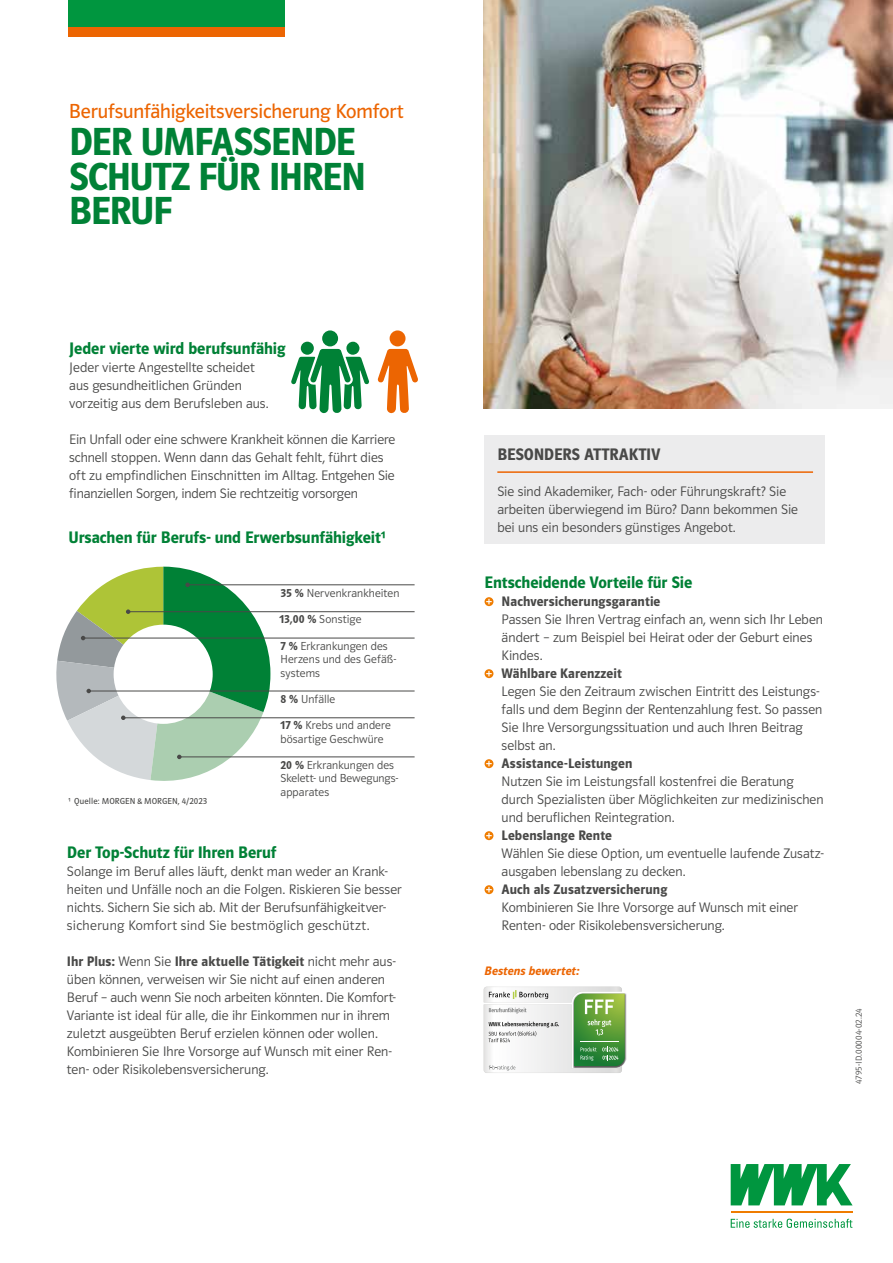
<style>
.page{position:relative;width:893px;height:1263px;background:#fff}
.page>*{position:absolute;margin:0;border:0;box-sizing:border-box;transform-origin:0 0}
.t1{font:600 40.5px/34.5px "WWK Polo 66";letter-spacing:-.03em;color:#008136}
.t2{font:21px "WWK Polo 66 Buch";letter-spacing:-.005em;color:#ec6502}
.t3{font:600 17.25px "WWK Polo 66";letter-spacing:-.005em;color:#008136}
.t4{font:600 17.25px "WWK Polo 66";letter-spacing:-.01em;color:#494948}
.t5{font:14.25px/18px "WWK Polo 66 Leicht";letter-spacing:.005em;color:#494948}
.t6{font:600 14.25px "WWK Polo 66";letter-spacing:.005em;color:#494948}
.t7{font:italic 600 12.75px "WWK Polo 66";letter-spacing:.01em;color:#ec6502}
.t8{font:12px/13.5px "WWK Polo 66 Leicht";letter-spacing:.01em;color:#494948}
.t9{font:9px "WWK Polo 66 Buch";letter-spacing:.015em;color:#494948}
.t10{font:9px "WWK Polo 66 Leicht";letter-spacing:.025em;color:#494948}
.s1{font-family:"WWK Polo 66";font-weight:600}
.s2{font-family:"WWK Polo 66 Leicht";font-weight:400}
</style>
<div class="page">
<svg style="left:291px;top:330px;width:127px;height:84px"></svg>
<div style="left:390px;top:330px;width:16px;height:16px;background:#ec6502;border-radius:50%"></div>
<div style="left:301px;top:342px;width:13px;height:13px;background:#008136;border-radius:50%"></div>
<div style="left:346px;top:341px;width:14px;height:14px;background:#008136;border-radius:50%"></div>
<div style="left:68px;top:0;width:216px;height:28px;background:#00963f"></div>
<div style="left:68px;top:27px;width:216px;height:9px;background:#ec6502"></div>
<hr style="left:188px;top:584px;width:227px;height:1px;background:#494948">
<hr style="left:128px;top:611px;width:287px;height:1px;background:#494948">
<hr style="left:83px;top:638px;width:332px;height:1px;background:#494948">
<hr style="left:89px;top:691px;width:326px;height:1px;background:#494948">
<hr style="left:179px;top:757px;width:236px;height:1px;background:#494948">
<hr style="left:123px;top:717px;width:292px;height:1px;background:#494948">
<svg style="left:56px;top:567px;width:214px;height:214px"></svg>
<img style="left:484px;top:0;width:409px;height:408px">
<svg style="left:485px;top:597px;width:8px;height:9px"></svg>
<svg style="left:485px;top:669px;width:8px;height:9px"></svg>
<svg style="left:485px;top:759px;width:8px;height:9px"></svg>
<svg style="left:485px;top:831px;width:8px;height:9px"></svg>
<svg style="left:485px;top:885px;width:8px;height:9px"></svg>
<svg style="left:731px;top:1164px;width:122px;height:41px"></svg>
<hr style="left:731px;top:1211px;width:121px;height:2px;background:#ef7c00">
<svg style="left:731px;top:1218px;width:121px;height:10px"></svg>
<div style="left:485px;top:435px;width:340px;height:108px;background:#ececed"></div>
<hr style="left:497px;top:471px;width:316px;height:2px;background:#ec6502">
<svg style="left:483px;top:986px;width:144px;height:87px"></svg>
<h2 class="t2" style="left:69px;top:99px;width:336px">Berufsunfähigkeitsversicherung Komfort</h2>
<h1 class="t1" style="left:69px;top:125px;width:299px">DER UMFASSENDE<br>SCHUTZ FÜR IHREN<br>BERUF</h1>
<p class="t3" style="left:69px;top:339px;width:218px">Jeder vierte wird berufsunfähig</p>
<p class="t5" style="left:69px;top:358px;width:201px">Jeder vierte Angestellte scheidet aus gesundheitlichen Gründen vorzeitig aus dem Berufsleben aus.</p>
<p class="t5" style="left:69px;top:430px;width:328px">Ein Unfall oder eine schwere Krankheit können die Karriere schnell stoppen. Wenn dann das Gehalt fehlt, führt dies oft zu empfindlichen Einschnitten im Alltag. Entgehen Sie finanziellen Sorgen, indem Sie rechtzeitig vorsorgen</p>
<p class="t3" style="left:69px;top:528px;width:318px">Ursachen für Berufs- und Erwerbsunfähigkeit¹</p>
<p class="t8" style="left:280px;top:586px;width:121px"><span class="s1">35 %</span> Nervenkrankheiten</p>
<p class="t8" style="left:279px;top:606px;width:110px;line-height:26.4px"><span class="s1">13,00 %</span> Sonstige<br><span class="s1">7 %</span> Erkrankungen des</p>
<p class="t8" style="left:280px;top:653px;width:117px">Herzens und des Gefäß&shy;systems</p>
<p class="t8" style="left:280px;top:692px;width:56px"><span class="s1">8 %</span> Unfälle</p>
<p class="t9" style="left:68px;top:796px;width:140px">¹ Quelle: MORGEN &amp; MORGEN, 4/2023</p>
<p class="t8" style="left:280px;top:719px;width:112px"><span class="s1">17 %</span> Krebs und andere bösartige Geschwüre</p>
<p class="t8" style="left:280px;top:758px;width:120px"><span class="s1">20 %</span> Erkrankungen des<br>Skelett- und Bewegungs&shy;apparates</p>
<p class="t3" style="left:67px;top:843px;width:211px">Der Top-Schutz für Ihren Beruf</p>
<p class="t5" style="left:67px;top:862px;width:336px">Solange im Beruf alles läuft, denkt man weder an Krank&shy;heiten und Unfälle noch an die Folgen. Riskieren Sie besser nichts. Sichern Sie sich ab. Mit der Berufsunfähigkeitver&shy;sicherung Komfort sind Sie bestmöglich geschützt.</p>
<p class="t6" style="left:67px;top:954px;width:330px">Ihr Plus: <span class="s2">Wenn Sie</span> Ihre aktuelle Tätigkeit <span class="s2">nicht mehr aus-</span></p>
<p class="t5" style="left:67px;top:970px;width:331px">üben können, verweisen wir Sie nicht auf einen anderen Beruf – auch wenn Sie noch arbeiten könnten. Die Komfort-Variante ist ideal für alle, die ihr Einkommen nur in ihrem zuletzt ausgeübten Beruf erzielen können oder wollen.<br>Kombinieren Sie Ihre Vorsorge auf Wunsch mit einer Ren&shy;ten- oder Risikolebensversicherung.</p>
<p class="t4" style="left:497px;top:444px;width:164px">BESONDERS ATTRAKTIV</p>
<p class="t5" style="left:497px;top:482px;width:302px">Sie sind Akademiker, Fach- oder Führungskraft? Sie arbeiten überwiegend im Büro? Dann bekommen Sie bei uns ein besonders günstiges Angebot.</p>
<p class="t3" style="left:485px;top:573px;width:209px">Entscheidende Vorteile für Sie</p>
<p class="t6" style="left:502px;top:594px;width:160px">Nachversicherungsgarantie</p>
<p class="t5" style="left:502px;top:610px;width:323px">Passen Sie Ihren Vertrag einfach an, wenn sich Ihr Leben ändert – zum Beispiel bei Heirat oder der Geburt eines<br>Kindes.</p>
<p class="t6" style="left:502px;top:666px;width:122px">Wählbare Karenzzeit</p>
<p class="t5" style="left:502px;top:682px;width:322px">Legen Sie den Zeitraum zwischen Eintritt des Leistungs&shy;falls und dem Beginn der Rentenzahlung fest. So passen Sie Ihre Versorgungssituation und auch Ihren Beitrag selbst an.</p>
<p class="t6" style="left:502px;top:756px;width:132px">Assistance-Leistungen</p>
<p class="t5" style="left:502px;top:772px;width:324px">Nutzen Sie im Leistungsfall kostenfrei die Beratung durch Spezialisten über Möglichkeiten zur medizinischen und beruflichen Reintegration.</p>
<p class="t6" style="left:502px;top:828px;width:112px">Lebenslange Rente</p>
<p class="t5" style="left:502px;top:844px;width:324px">Wählen Sie diese Option, um eventuelle laufende Zusatz&shy;ausgaben lebenslang zu decken.</p>
<p class="t6" style="left:502px;top:882px;width:167px">Auch als Zusatzversicherung</p>
<p class="t5" style="left:502px;top:898px;width:298px">Kombinieren Sie Ihre Vorsorge auf Wunsch mit einer<br>Renten- oder Risikolebensversicherung.</p>
<p class="t7" style="left:485px;top:963px;width:96px">Bestens bewertet:</p>
<p class="t10" style="left:854px;top:1084px;width:77px;rotate:-90deg">4795-ID.00004-02.24</p>
</div>
